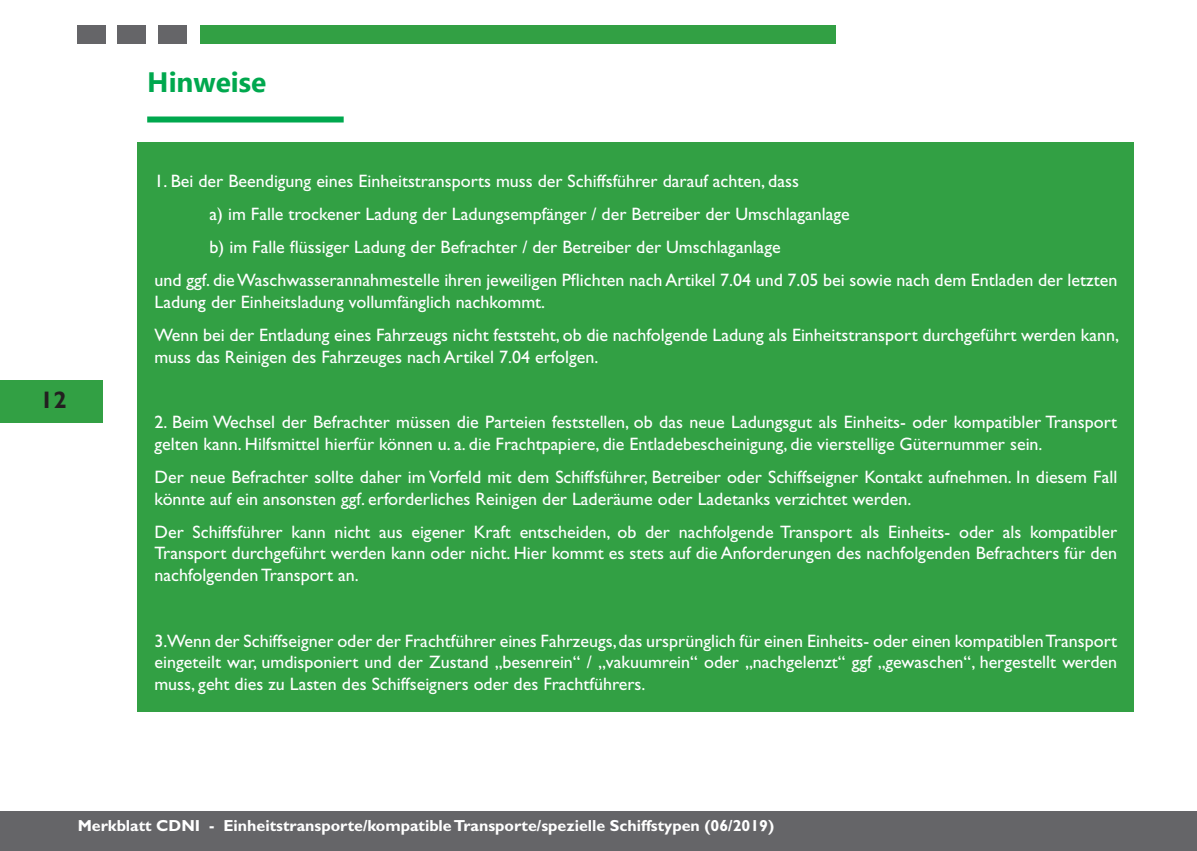
<style>
.page{position:relative;width:1197px;height:851px;background:#fff}
.page>*{position:absolute;margin:0;border:0;box-sizing:border-box;transform-origin:0 0}
.t1{font:700 28px "Segoe UI";color:#00a84e}
.t2{font:700 24px "Gill Sans Std";color:#231f20}
.t3{font:18px/21.6px "Gill Sans Std";color:#fff}
.t4{font:700 16px "Gill Sans Std";color:#fff}
</style>
<div class="page">
<div style="left:201px;top:25px;width:634px;height:19px;background:#32a044"></div>
<div style="left:158px;top:25px;width:28px;height:19px;background:#656568"></div>
<div style="left:117px;top:25px;width:29px;height:19px;background:#656568"></div>
<div style="left:78px;top:25px;width:28px;height:19px;background:#656568"></div>
<div style="left:0;top:811px;width:1196px;height:39px;background:#656568"></div>
<div style="left:0;top:380px;width:103px;height:42px;background:#32a044"></div>
<div style="left:147px;top:116px;width:196px;height:6px;background:#00a84e"></div>
<div style="left:137px;top:142px;width:997px;height:569px;background:#32a044"></div>
<h2 class="t2" style="left:40px;top:386px;width:28px">12</h2>
<h1 class="t1" style="left:147px;top:56px;width:121px">Hinweise</h1>
<p class="t3" style="left:154px;top:171px;width:646px">1. Bei der Beendigung eines Einheitstransports muss der Schiffsführer darauf achten, dass</p>
<p class="t3" style="left:209px;top:203px;width:641px">a) im Falle trockener Ladung der Ladungsempfänger / der Betreiber der Umschlaganlage</p>
<p class="t3" style="left:209px;top:236px;width:572px">b) im Falle flüssiger Ladung der Befrachter / der Betreiber der Umschlaganlage</p>
<p class="t3" style="left:154px;top:269px;width:964px">und ggf. die Waschwasserannahmestelle ihren jeweiligen Pflichten nach Artikel 7.04 und 7.05 bei sowie nach dem Entladen der letzten</p>
<p class="t3" style="left:154px;top:285px;width:965px;line-height:33px">Ladung der Einheitsladung vollumfänglich nachkommt.<br>Wenn bei der Entladung eines Fahrzeugs nicht feststeht, ob die nachfolgende Ladung als Einheitstransport durchgeführt werden kann,</p>
<p class="t3" style="left:154px;top:346px;width:445px">muss das Reinigen des Fahrzeuges nach Artikel 7.04 erfolgen.</p>
<p class="t3" style="left:154px;top:411px;width:963px">2. Beim Wechsel der Befrachter müssen die Parteien feststellen, ob das neue Ladungsgut als Einheits- oder kompatibler Transport gelten kann. Hilfsmittel hierfür können u. a. die Frachtpapiere, die Entladebescheinigung, die vierstellige Güternummer sein.</p>
<p class="t3" style="left:154px;top:466px;width:964px">Der neue Befrachter sollte daher im Vorfeld mit dem Schiffsführer, Betreiber oder Schiffseigner Kontakt aufnehmen. In diesem Fall könnte auf ein ansonsten ggf. erforderliches Reinigen der Laderäume oder Ladetanks verzichtet werden.</p>
<p class="t3" style="left:154px;top:520px;width:964px;text-align:justify">Der Schiffsführer kann nicht aus eigener Kraft entscheiden, ob der nachfolgende Transport als Einheits- oder als kompatibler Transport durchgeführt werden kann oder nicht. Hier kommt es stets auf die Anforderungen des nachfolgenden Befrachters für den nachfolgenden Transport an.</p>
<p class="t3" style="left:154px;top:630px;width:964px;text-align:justify">3.Wenn der Schiffseigner oder der Frachtführer eines Fahrzeugs, das ursprünglich für einen Einheits- oder einen kompatiblen Transport eingeteilt war, umdisponiert und der Zustand „besenrein“ / „vakuumrein“ oder „nachgelenzt“ ggf „gewaschen“, hergestellt werden muss, geht dies zu Lasten des Schiffseigners oder des Frachtführers.</p>
<p class="t4" style="left:78px;top:815px;width:698px">Merkblatt CDNI - Einheitstransporte/kompatible Transporte/spezielle Schiffstypen (06/2019)</p>
</div>
